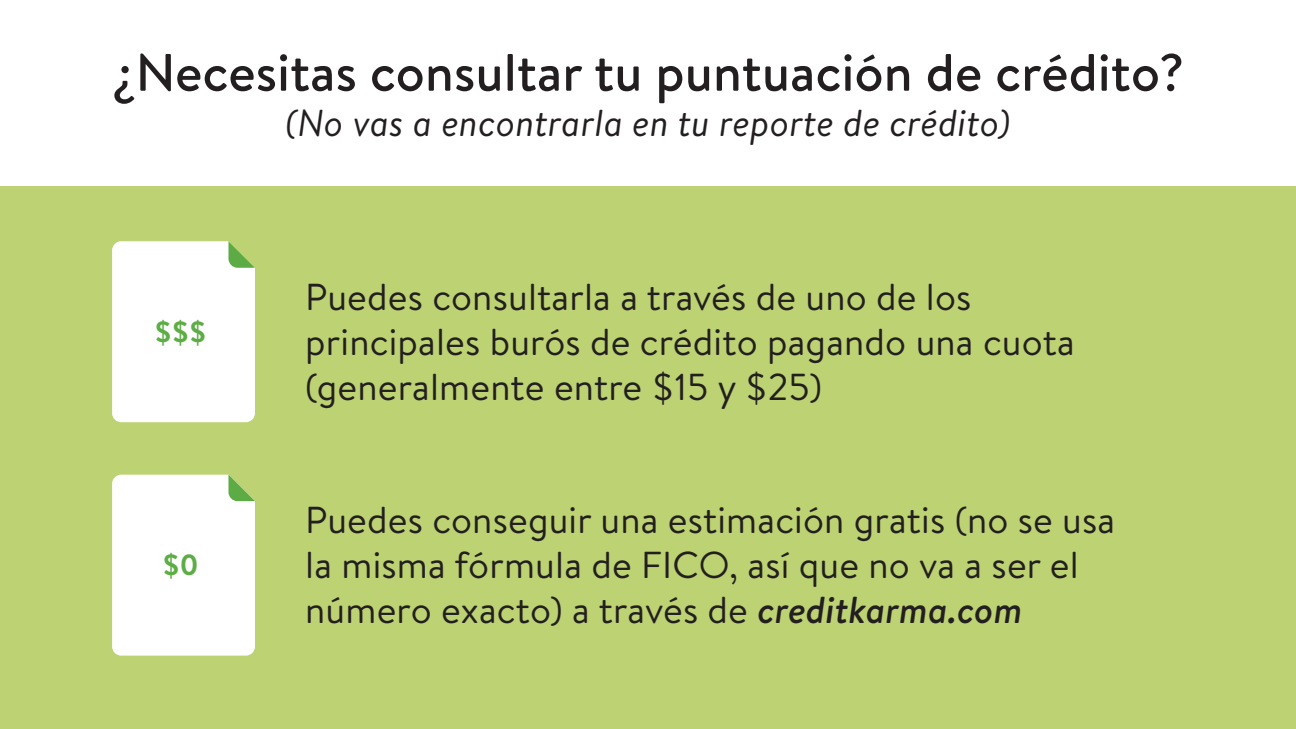
<style>
.page{position:relative;width:1296px;height:729px;background:#fff}
.page>*{position:absolute;margin:0;border:0;box-sizing:border-box;transform-origin:0 0}
.t1{font:500 52.5px "Brandon Text";letter-spacing:.005em;color:#231f20}
.t2{font:37.5px/45px "Brandon Text";letter-spacing:.005em;color:#231f20}
.t3{font:italic 37.5px "Brandon Text";letter-spacing:.005em;color:#231f20}
.t4{font:700 29.25px "Brandon Text";color:#5dad45}
.s1{font-weight:500;font-style:italic}
</style>
<div class="page">
<div style="left:0;top:186px;width:1296px;height:543px;background:#bcd273"></div>
<div style="left:112px;top:241px;width:143px;height:181px;background:#fff"></div>
<div style="left:112px;top:475px;width:143px;height:181px;background:#fff"></div>
<h1 class="t1" style="left:112px;top:36px;width:1074px">¿Necesitas consultar tu puntuación de crédito?</h1>
<p class="t3" style="left:285px;top:97px;width:727px">(No vas a encontrarla en tu reporte de crédito)</p>
<p class="t4" style="left:154px;top:311px;width:54px">$$$</p>
<p class="t4" style="left:163px;top:545px;width:38px">$0</p>
<p class="t2" style="left:305px;top:273px;width:771px">Puedes consultarla a través de uno de los principales burós de crédito pagando una cuota (generalmente entre $15 y $25)</p>
<p class="t2" style="left:305px;top:497px;width:811px">Puedes conseguir una estimación gratis (no se usa la misma fórmula de FICO, así que no va a ser el número exacto) a través de <span class="s1">creditkarma.com</span></p>
</div>
